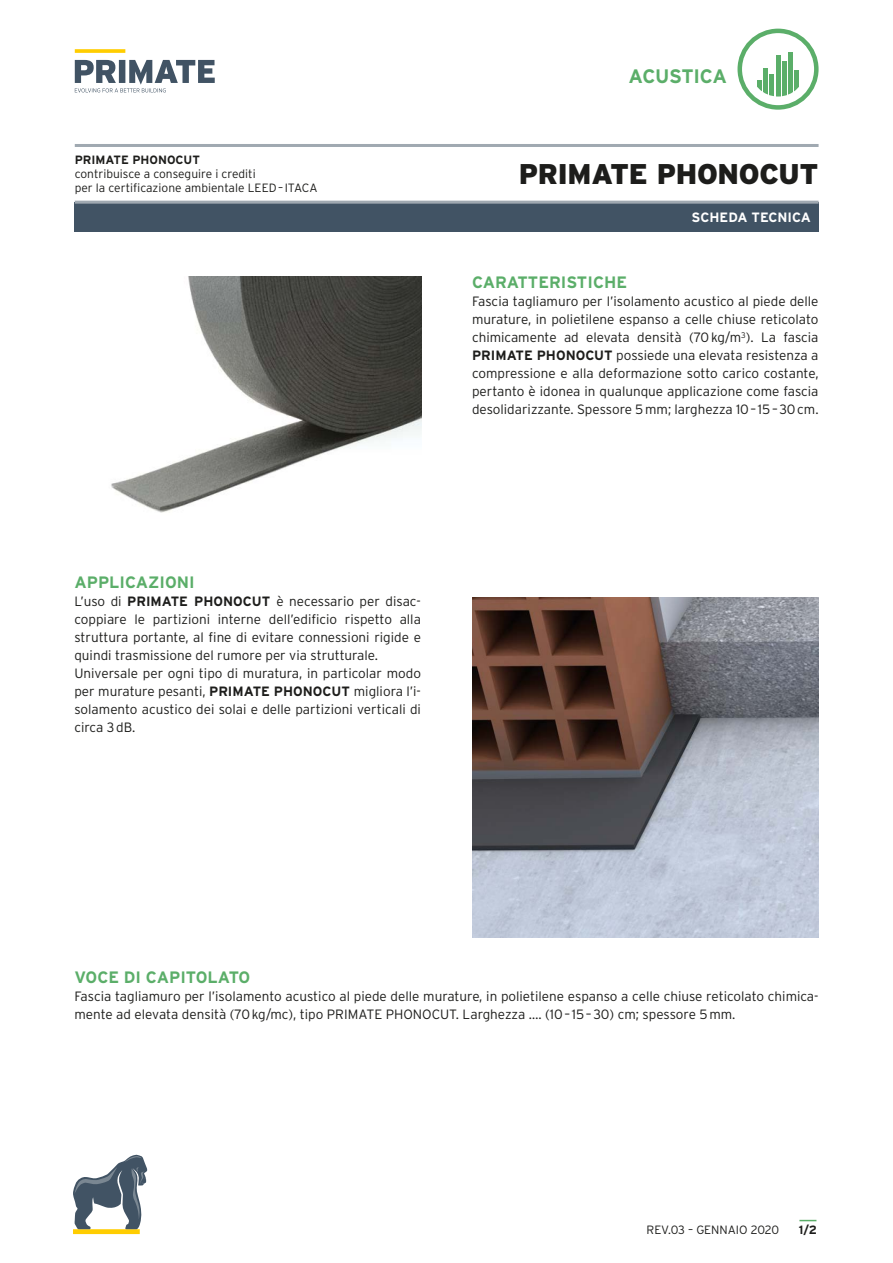
<style>
.page{position:relative;width:893px;height:1263px;background:#fff}
.page>*{position:absolute;margin:0;border:0;box-sizing:border-box;transform-origin:0 0}
.t1{font:900 28.5px "Interstate";letter-spacing:-.01em;color:#1d1d1b}
.t2{font:700 19.5px "Interstate";letter-spacing:-.02em;color:#5bae69}
.t3{font:700 16.5px "Interstate";color:#5bae69}
.t4{font:300 13.5px/18px "Interstate";color:#1d1d1b}
.t5{font:700 13.5px "Interstate";color:#fff}
.t6{font:300 12px/14.4px "Interstate";color:#1d1d1b}
.t7{font:700 12px "Interstate";color:#1d1d1b}
.s1{font-weight:700}
</style>
<div class="page">
<div style="left:74px;top:202px;width:745px;height:30px;background:#415364"></div>
<img style="left:472px;top:597px;width:346px;height:340px">
<hr style="left:75px;top:201px;width:744px;height:3px;background:#a0a9b1">
<hr style="left:75px;top:144px;width:744px;height:3px;background:#a0a9b1">
<svg style="left:75px;top:49px;width:50px;height:4px"></svg>
<svg style="left:75px;top:60px;width:140px;height:32px"></svg>
<div style="left:737px;top:29px;width:82px;height:81px;border:4px solid #5bae69;border-radius:50%"></div>
<svg style="left:757px;top:80px;width:5px;height:11px"></svg>
<div style="left:763px;top:69px;width:5px;height:28px;background:#5bae69"></div>
<hr style="left:770px;top:74px;width:4px;height:23px;background:#5bae69">
<hr style="left:776px;top:55px;width:4px;height:42px;background:#5bae69">
<hr style="left:782px;top:61px;width:4px;height:36px;background:#5bae69">
<div style="left:788px;top:53px;width:5px;height:44px;background:#5bae69"></div>
<svg style="left:794px;top:70px;width:5px;height:22px"></svg>
<div style="left:73px;top:1229px;width:67px;height:5px;background:#ffcd00"></div>
<svg style="left:73px;top:1154px;width:75px;height:75px"></svg>
<svg style="left:799px;top:1220px;width:17px;height:1px"></svg>
<img style="left:111px;top:276px;width:310px;height:237px">
<p class="t7" style="left:75px;top:153px;width:127px">PRIMATE PHONOCUT</p>
<p class="t6" style="left:75px;top:166px;width:244px">contribuisce a conseguire i crediti<br>per la certificazione ambientale LEED– ITACA</p>
<h2 class="t2" style="left:628px;top:65px;width:100px">ACUSTICA</h2>
<h1 class="t1" style="left:519px;top:157px;width:301px">PRIMATE PHONOCUT</h1>
<p class="t5" style="left:692px;top:210px;width:121px">SCHEDA TECNICA</p>
<p class="t3" style="left:472px;top:273px;width:157px">CARATTERISTICHE</p>
<p class="t4" style="left:472px;top:292px;width:348px;text-align:justify">Fascia tagliamuro per l’isolamento acustico al piede delle murature, in polietilene espanso a celle chiuse reticolato chimicamente ad elevata densità (70kg/m<sup>3</sup>). La fascia <span class="s1">PRIMATE PHONOCUT</span> possiede una elevata resistenza a compressione e alla deformazione sotto carico costante, pertanto è idonea in qualunque applicazione come fascia desolidarizzante. Spessore 5mm; larghezza 10– 15–30cm.</p>
<p class="t3" style="left:74px;top:573px;width:122px">APPLICAZIONI</p>
<p class="t4" style="left:74px;top:592px;width:348px">L’uso di <span class="s1">PRIMATE PHONOCUT</span> è necessario per disac&shy;coppiare le partizioni interne dell’edificio rispetto alla struttura portante, al fine di evitare connessioni rigide e quindi trasmissione del rumore per via strutturale.<br>Universale per ogni tipo di muratura, in particolar modo per murature pesanti, <span class="s1">PRIMATE PHONOCUT</span> migliora l’i&shy;solamento acustico dei solai e delle partizioni verticali di circa 3dB.</p>
<p class="t3" style="left:74px;top:968px;width:177px">VOCE DI CAPITOLATO</p>
<p class="t4" style="left:74px;top:987px;width:746px">Fascia tagliamuro per l’isolamento acustico al piede delle murature, in polietilene espanso a celle chiuse reticolato chimica&shy;mente ad elevata densità (70kg/mc), tipo PRIMATE PHONOCUT. Larghezza …. (10– 15–30) cm; spessore 5mm.</p>
<p class="t6" style="left:646px;top:1222px;width:134px">REV.03 – GENNAIO 2020</p>
<p class="t7" style="left:799px;top:1223px;width:19px">1/2</p>
</div>
